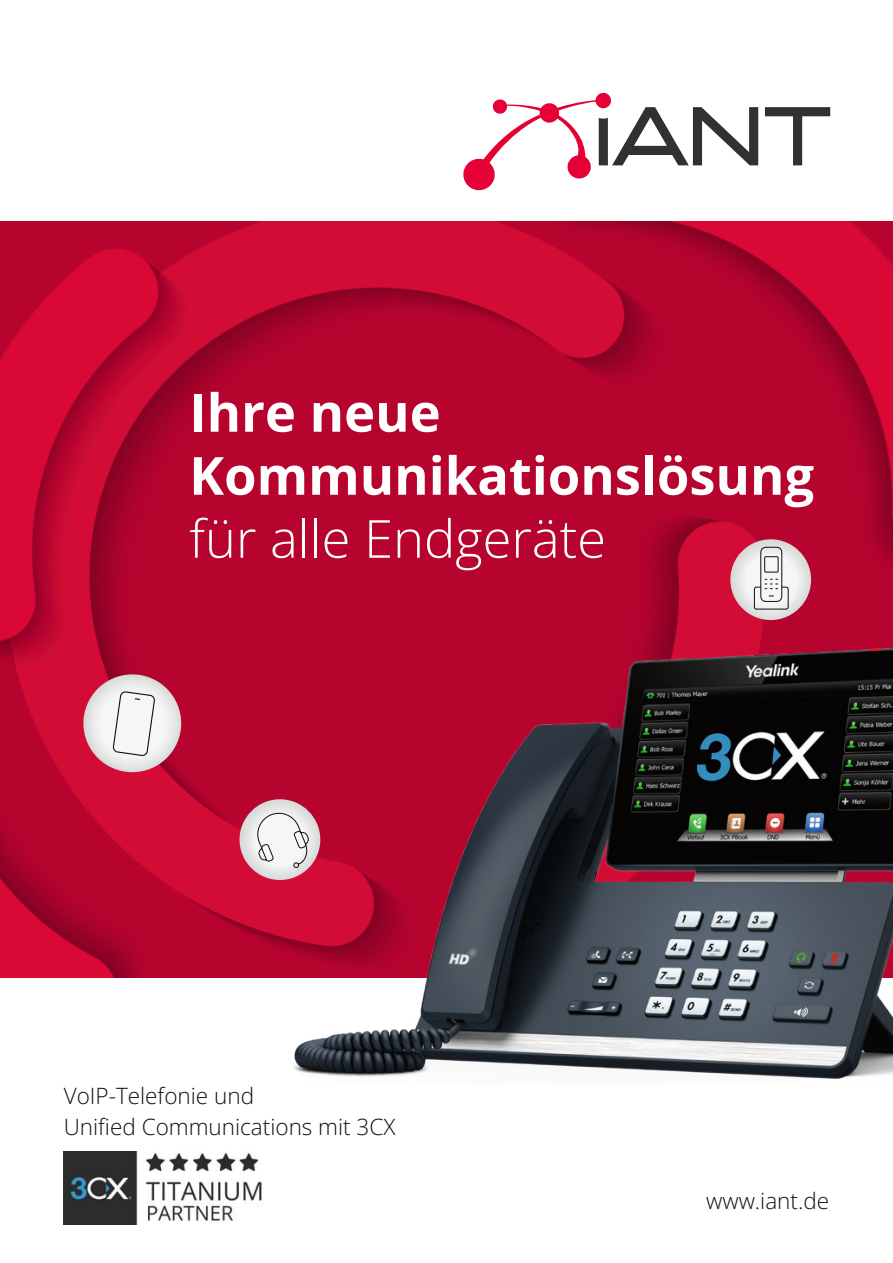
<style>
.page{position:relative;width:893px;height:1263px;background:#fff}
.page>*{position:absolute;margin:0;border:0;box-sizing:border-box;transform-origin:0 0}
.Head_1_25_28{font:700 52.5px/63px "Open Sans";color:#fff}
.Head_1_25_28-2{font:300 52.5px "Open Sans";color:#fff}
.Head_2_14_21{font:300 22.5px/31.5px "Open Sans";color:#11110f}
</style>
<div class="page">
<img style="left:0;top:222px;width:893px;height:756px">
<img style="left:275px;top:614px;width:618px;height:465px">
<img style="left:64px;top:1151px;width:198px;height:74px">
<svg style="left:240px;top:799px;width:80px;height:81px;background:#dedcdd"></svg>
<svg style="left:254px;top:809px;width:55px;height:60px"></svg>
<svg style="left:730px;top:539px;width:81px;height:81px"></svg>
<div style="left:754px;top:587px;width:34px;height:22px;background:#f5f6f6;border-radius:3px"></div>
<div style="left:754px;top:587px;width:35px;height:23px;border:1px solid #11110f;border-radius:3px"></div>
<svg style="left:761px;top:547px;width:21px;height:54px"></svg>
<div style="left:760px;top:547px;width:22px;height:55px;border:1px solid #11110f;border-radius:6px"></div>
<div style="left:765px;top:557px;width:13px;height:15px;background:#f5f6f6"></div>
<div style="left:764px;top:556px;width:15px;height:17px;border:1px solid #11110f"></div>
<svg style="left:765px;top:579px;width:13px;height:10px"></svg>
<svg style="left:83px;top:674px;width:98px;height:98px"></svg>
<svg style="left:113px;top:692px;width:42px;height:65px"></svg>
<svg style="left:765px;top:107px;width:65px;height:58px"></svg>
<svg style="left:463px;top:92px;width:295px;height:99px"></svg>
<p class="Head_1_25_28" style="left:189px;top:380px;width:626px">Ihre neue<br>Kommunikationslösung</p>
<p class="Head_1_25_28-2" style="left:189px;top:503px;width:418px">für alle Endgeräte</p>
<p class="Head_2_14_21" style="left:64px;top:1079px;width:333px">VoIP-Telefonie und<br>Unified Communications mit 3CX</p>
<p class="Head_2_14_21" style="left:706px;top:1184px;width:125px">www.iant.de</p>
</div>
